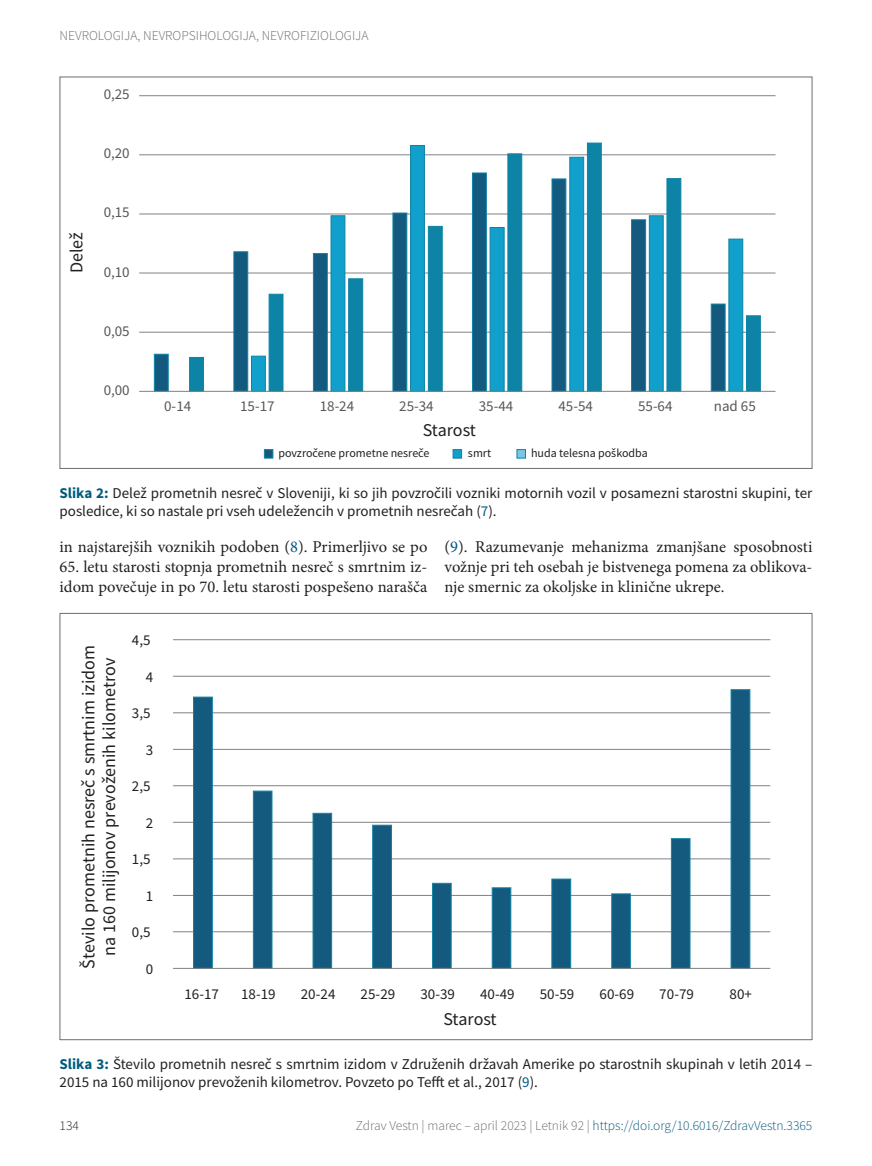
<style>
.page{position:relative;width:872px;height:1166px;background:#fff}
.page>*{position:absolute;margin:0;border:0;box-sizing:border-box;transform-origin:0 0}
.t1{font:18px/20.5px "Source Sans Pro";color:#231f20;text-align:center}
.t2{font:18px "Source Sans Pro";color:#211e1e}
.t3{font:16.5px/19.8px "Minion Pro";color:#231f20}
.t4{font:15px/18px "Source Sans Pro";color:#231f20}
.t5{font:15px "Source Sans Pro";letter-spacing:-.005em;color:#57585a}
.t6{font:300 13.5px "Source Sans Pro";color:#005b7f}
.t7{font:300 13.5px "Source Sans Pro";color:#6c6d70}
.t8{font:300 13.5px "Source Sans Pro";color:#231f20}
.t9{font:12px "Source Sans Pro";color:#211e1e}
.s1{font-weight:700;color:#005b7f}
.s2{color:#005b7f}
.s3{color:#6c6d70}
</style>
<div class="page">
<div style="left:264px;top:449px;width:9px;height:9px;background:#135a7e;border:1px solid #0d83a5"></div>
<div style="left:453px;top:449px;width:9px;height:9px;background:#10a0cb;border:1px solid #0d83a5"></div>
<div style="left:517px;top:449px;width:8px;height:9px;background:#7ec5e4;border:1px solid #0d83a5"></div>
<hr style="left:139px;top:332px;width:636px;height:1px;background:#808284">
<hr style="left:139px;top:273px;width:636px;height:1px;background:#808284">
<hr style="left:139px;top:214px;width:636px;height:1px;background:#808284">
<hr style="left:139px;top:154px;width:636px;height:1px;background:#808284">
<hr style="left:139px;top:95px;width:636px;height:1px;background:#808284">
<svg style="left:154px;top:213px;width:35px;height:178px"></svg>
<svg style="left:189px;top:143px;width:571px;height:248px"></svg>
<hr style="left:139px;top:391px;width:636px;height:1px;background:#808284">
<hr style="left:173px;top:931px;width:597px;height:1px;background:#808284">
<hr style="left:173px;top:894px;width:597px;height:1px;background:#808284">
<hr style="left:173px;top:858px;width:597px;height:1px;background:#808284">
<hr style="left:173px;top:821px;width:597px;height:1px;background:#808284">
<hr style="left:173px;top:785px;width:597px;height:1px;background:#808284">
<hr style="left:173px;top:749px;width:597px;height:1px;background:#808284">
<hr style="left:173px;top:712px;width:597px;height:1px;background:#808284">
<hr style="left:173px;top:675px;width:597px;height:1px;background:#808284">
<hr style="left:173px;top:639px;width:597px;height:1px;background:#808284">
<svg style="left:193px;top:689px;width:557px;height:278px"></svg>
<hr style="left:173px;top:967px;width:597px;height:1px;background:#808284">
<p class="t7" style="left:60px;top:27px;width:310px">NEVROLOGIJA, NEVROPSIHOLOGIJA, NEVROFIZIOLOGIJA</p>
<p class="t5" style="left:104px;top:88px;width:27px">0,25</p>
<p class="t5" style="left:104px;top:147px;width:27px">0,20</p>
<p class="t2" style="left:69px;top:273px;width:43px;rotate:-90deg">Delež</p>
<p class="t5" style="left:104px;top:206px;width:27px">0,15</p>
<p class="t5" style="left:104px;top:265px;width:27px">0,10</p>
<p class="t5" style="left:104px;top:324px;width:27px">0,05</p>
<p class="t5" style="left:104px;top:383px;width:27px">0,00</p>
<p class="t5" style="left:164px;top:400px;width:29px">0-14</p>
<p class="t5" style="left:240px;top:400px;width:36px">15-17</p>
<p class="t5" style="left:320px;top:400px;width:36px">18-24</p>
<p class="t5" style="left:399px;top:400px;width:36px">25-34</p>
<p class="t5" style="left:479px;top:400px;width:36px">35-44</p>
<p class="t5" style="left:558px;top:400px;width:36px">45-54</p>
<p class="t5" style="left:638px;top:400px;width:36px">55-64</p>
<p class="t5" style="left:714px;top:400px;width:44px">nad 65</p>
<p class="t2" style="left:423px;top:422px;width:55px">Starost</p>
<p class="t9" style="left:278px;top:448px;width:152px">povzročene prometne nesreče</p>
<p class="t9" style="left:468px;top:448px;width:25px">smrt</p>
<p class="t9" style="left:531px;top:448px;width:118px">huda telesna poškodba</p>
<p class="t4" style="left:60px;top:483px;width:754px"><span class="s1">Slika 2:</span> Delež prometnih nesreč v Sloveniji, ki so jih povzročili vozniki motornih vozil v posamezni starostni skupini, ter posledice, ki so nastale pri vseh udeležencih v prometnih nesrečah (<span class="s2">7</span>).</p>
<p class="t3" style="left:60px;top:537px;width:369px">in najstarejših voznikih podoben (<span class="s2">8</span>). Primerljivo se po</p>
<p class="t3" style="left:60px;top:556px;width:369px">65. letu starosti stopnja prometnih nesreč s smrtnim iz&shy;idom povečuje in po 70. letu starosti pospešeno narašča</p>
<p class="t1" style="left:78px;top:968px;width:325px;rotate:-90deg">Število prometnih nesreč s smrtnim izidom na 160 milijonov prevoženih kilometrov</p>
<p class="t4" style="left:132px;top:631px;width:20px">4,5</p>
<p class="t4" style="left:146px;top:667px;width:9px">4</p>
<p class="t4" style="left:132px;top:704px;width:20px">3,5</p>
<p class="t4" style="left:146px;top:740px;width:9px">3</p>
<p class="t4" style="left:132px;top:777px;width:20px">2,5</p>
<p class="t4" style="left:146px;top:813px;width:9px">2</p>
<p class="t4" style="left:132px;top:850px;width:20px">1,5</p>
<p class="t4" style="left:146px;top:886px;width:9px">1</p>
<p class="t4" style="left:132px;top:922px;width:20px">0,5</p>
<p class="t4" style="left:146px;top:959px;width:9px">0</p>
<p class="t3" style="left:444px;top:537px;width:369px;text-align:justify">(<span class="s2">9</span>). Razumevanje mehanizma zmanjšane sposobnosti vožnje pri teh osebah je bistvenega pomena za oblikova&shy;nje smernic za okoljske in klinične ukrepe.</p>
<p class="t4" style="left:184px;top:984px;width:36px">16-17</p>
<p class="t4" style="left:241px;top:984px;width:36px">18-19</p>
<p class="t4" style="left:301px;top:984px;width:36px">20-24</p>
<p class="t4" style="left:361px;top:984px;width:36px">25-29</p>
<p class="t4" style="left:420px;top:984px;width:36px">30-39</p>
<p class="t4" style="left:480px;top:984px;width:36px">40-49</p>
<p class="t4" style="left:540px;top:984px;width:36px">50-59</p>
<p class="t4" style="left:599px;top:984px;width:36px">60-69</p>
<p class="t4" style="left:659px;top:984px;width:36px">70-79</p>
<p class="t4" style="left:729px;top:984px;width:24px">80+</p>
<p class="t1" style="left:443px;top:1008px;width:55px">Starost</p>
<p class="t4" style="left:60px;top:1054px;width:754px"><span class="s1">Slika 3:</span> Število prometnih nesreč s smrtnim izidom v Združenih državah Amerike po starostnih skupinah v letih 2014 –<br>2015 na 160 milijonov prevoženih kilometrov. Povzeto po Tefft et al., 2017 (<span class="s2">9</span>).</p>
<p class="t8" style="left:60px;top:1116px;width:21px">134</p>
<p class="t6" style="left:356px;top:1116px;width:458px"><span class="s3">Zdrav Vestn | marec – april 2023 | Letnik 92 |</span> https://doi.org/10.6016/ZdravVestn.3365</p>
</div>
